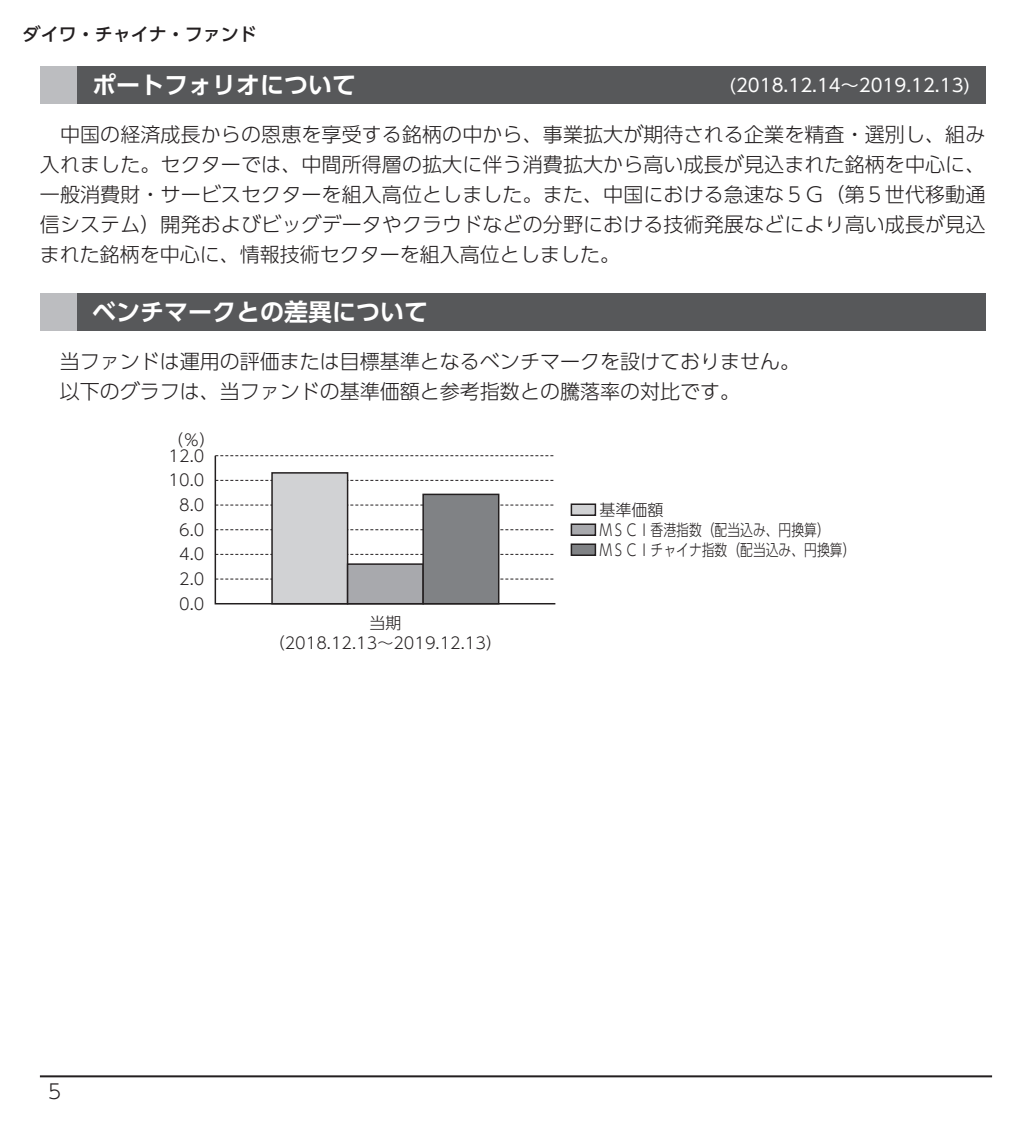
<style>
.page{position:relative;width:1032px;height:1134px;background:#fff}
.page>*{position:absolute;margin:0;border:0;box-sizing:border-box;transform-origin:0 0}
.t1{font:24px "UD Shin Go Pro De Bold 90 msp RKSJ H";color:#fff}
.t2{font:20px/30px "UD Shin Go Pro Light 90 msp RKSJ H";color:#231f20;text-align:justify}
.t3{font:18px "UD Shin Go Pro Regular 90 msp RKSJ H";color:#fff}
.t4{font:18px "UD Shin Go Pro Medium 90 msp RKSJ H";color:#231f20}
.t5{font:16px/20px "UD Shin Go Pro Light 90 msp RKSJ H";color:#231f20;text-align:center}
</style>
<div class="page">
<hr style="left:40px;top:1075px;width:952px;height:2px;background:#231f20">
<div style="left:40px;top:66px;width:37px;height:37px;background:#bcbdc0"></div>
<div style="left:77px;top:66px;width:908px;height:37px;background:#57585a"></div>
<div style="left:40px;top:294px;width:37px;height:37px;background:#bcbdc0"></div>
<div style="left:77px;top:294px;width:908px;height:37px;background:#57585a"></div>
<svg style="left:214px;top:455px;width:342px;height:150px"></svg>
<div style="left:272px;top:473px;width:76px;height:131px;background:#d1d2d4"></div>
<div style="left:271px;top:472px;width:77px;height:132px;border:2px solid #231f20"></div>
<div style="left:348px;top:564px;width:75px;height:40px;background:#a8a9ad"></div>
<div style="left:347px;top:563px;width:77px;height:41px;border:2px solid #231f20"></div>
<div style="left:423px;top:494px;width:76px;height:110px;background:#808285"></div>
<div style="left:422px;top:494px;width:77px;height:110px;border:2px solid #231f20"></div>
<div style="left:571px;top:504px;width:24px;height:11px;background:#d1d2d4"></div>
<div style="left:571px;top:503px;width:25px;height:13px;border:2px solid #231f20"></div>
<div style="left:571px;top:524px;width:24px;height:11px;background:#a8a9ad"></div>
<div style="left:571px;top:523px;width:25px;height:13px;border:2px solid #231f20"></div>
<div style="left:571px;top:544px;width:24px;height:11px;background:#808285"></div>
<div style="left:571px;top:543px;width:25px;height:13px;border:2px solid #231f20"></div>
<p class="t4" style="left:23px;top:27px;width:236px">ダイワ・チャイナ・ファンド</p>
<p class="t1" style="left:92px;top:76px;width:266px">ポートフォリオについて</p>
<p class="t3" style="left:729px;top:78px;width:242px">(2018.12.14～2019.12.13)</p>
<p class="t2" style="left:40px;top:122px;width:947px">　中国の経済成長からの恩恵を享受する銘柄の中から、事業拡大が期待される企業を精査・選別し、組み入れました。セクターでは、中間所得層の拡大に伴う消費拡大から高い成長が見込まれた銘柄を中心に、一般消費財・サービスセクターを組入高位としました。また、中国における急速な５Ｇ（第５世代移動通信システム）開発およびビッグデータやクラウドなどの分野における技術発展などにより高い成長が見込まれた銘柄を中心に、情報技術セクターを組入高位としました。</p>
<p class="t1" style="left:92px;top:303px;width:338px">ベンチマークとの差異について</p>
<p class="t2" style="left:40px;top:349px;width:761px">　当ファンドは運用の評価または目標基準となるベンチマークを設けておりません。　以下のグラフは、当ファンドの基準価額と参考指数との騰落率の対比です。</p>
<p class="t5" style="left:167px;top:432px;width:49px">（％）</p>
<p class="t5" style="left:169px;top:448px;width:37px">12.0</p>
<p class="t5" style="left:169px;top:473px;width:37px">10.0</p>
<p class="t5" style="left:179px;top:497px;width:27px">8.0</p>
<p class="t5" style="left:179px;top:522px;width:27px">6.0</p>
<p class="t5" style="left:179px;top:547px;width:27px">4.0</p>
<p class="t5" style="left:179px;top:571px;width:27px">2.0</p>
<p class="t5" style="left:179px;top:596px;width:27px">0.0</p>
<p class="t5" style="left:269px;top:615px;width:235px">当期<br>（2018.12.13～2019.12.13）</p>
<p class="t5" style="left:599px;top:502px;width:258px;text-align:left">基準価額<br>ＭＳＣＩ香港指数（配当込み、円換算）<br>ＭＳＣＩチャイナ指数（配当込み、円換算）</p>
<p class="t2" style="left:48px;top:1079px;width:15px">5</p>
</div>
